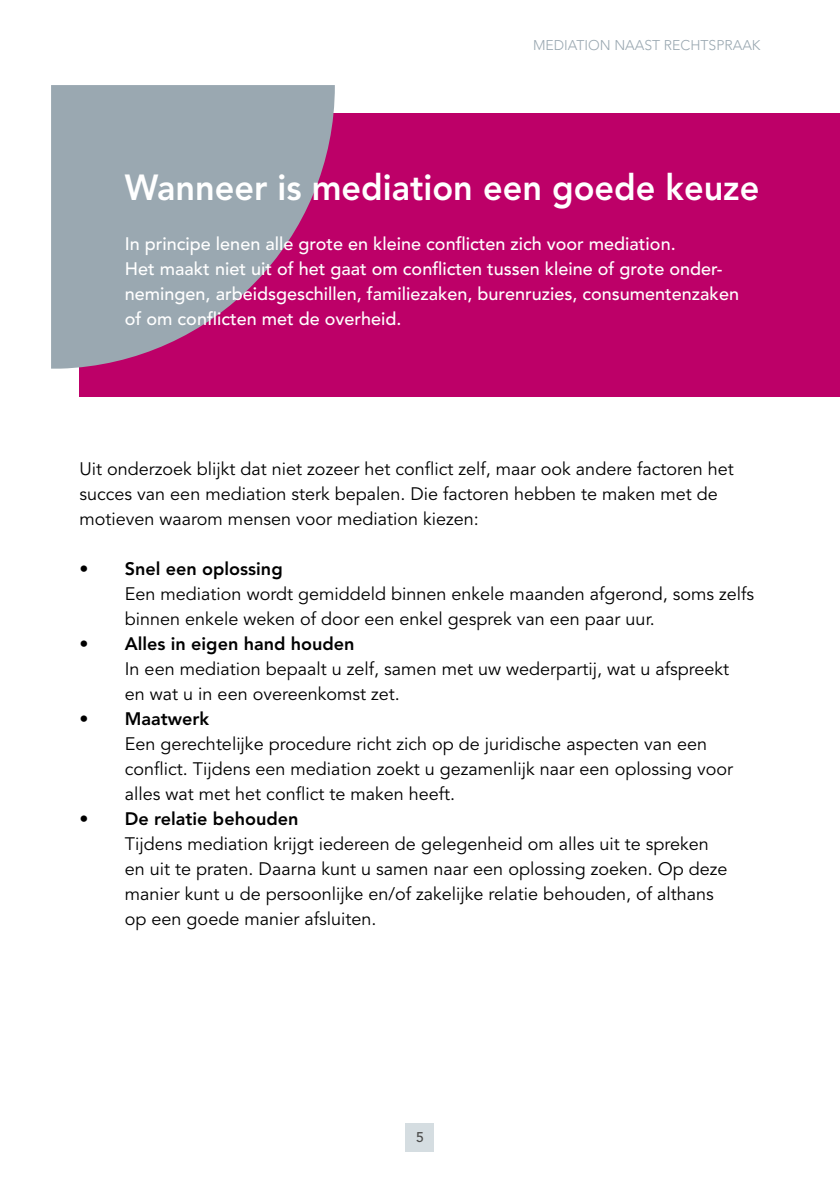
<style>
.page{position:relative;width:840px;height:1191px;background:#fff}
.page>*{position:absolute;margin:0;border:0;box-sizing:border-box;transform-origin:0 0}
._01_kop1{font:800 36px "Avenir";color:#fff;scale:.95 1}
._00_looptekst{font:18px/25px "Avenir";color:#000}
._10_kaderteksten{font:500 18px/25px "Avenir";color:#fff}
.t1{font:300 14px "Avenir";color:#9aa8b1}
.t2{font:500 14px "Avenir";color:#4a4a49}
.s1{font-weight:800}
</style>
<div class="page">
<div style="left:405px;top:1123px;width:29px;height:28px;background:#d5dde1"></div>
<div style="left:79px;top:113px;width:760px;height:284px;background:#bd0068"></div>
<svg style="left:51px;top:85px;width:283px;height:284px;fill:#9aa8b1"></svg>
<p class="t1" style="left:532px;top:37px;width:229px">MEDIATION NAAST RECHTSPRAAK</p>
<h1 class="_01_kop1" style="left:125px;top:166px;width:669px">Wanneer is mediation een goede keuze</h1>
<p class="_10_kaderteksten" style="left:125px;top:232px;width:615px">In principe lenen alle grote en kleine conflicten zich voor mediation.<br>Het maakt niet uit of het gaat om conflicten tussen kleine of grote onder&shy;nemingen, arbeidsgeschillen, familiezaken, burenruzies, consumentenzaken of om conflicten met de overheid.</p>
<p class="_00_looptekst" style="left:79px;top:457px;width:655px">Uit onderzoek blijkt dat niet zozeer het conflict zelf, maar ook andere factoren het succes van een mediation sterk bepalen. Die factoren hebben te maken met de motieven waarom mensen voor mediation kiezen:</p>
<p class="_00_looptekst" style="left:125px;top:557px;width:630px;text-indent:-45px"><span class="s1">• Snel een oplossing<br></span>Een mediation wordt gemiddeld binnen enkele maanden afgerond, soms zelfs binnen enkele weken of door een enkel gesprek van een paar uur.</p>
<p class="_00_looptekst" style="left:125px;top:632px;width:605px;text-indent:-45px"><span class="s1">• Alles in eigen hand houden<br></span>In een mediation bepaalt u zelf, samen met uw wederpartij, wat u afspreekt en wat u in een overeenkomst zet.</p>
<p class="_00_looptekst" style="left:125px;top:707px;width:609px;text-indent:-45px"><span class="s1">• Maatwerk<br></span>Een gerechtelijke procedure richt zich op de juridische aspecten van een conflict. Tijdens een mediation zoekt u gezamenlijk naar een oplossing voor alles wat met het conflict te maken heeft.</p>
<p class="_00_looptekst" style="left:125px;top:807px;width:604px;text-indent:-45px"><span class="s1">• De relatie behouden<br></span>Tijdens mediation krijgt iedereen de gelegenheid om alles uit te spreken en uit te praten. Daarna kunt u samen naar een oplossing zoeken. Op deze manier kunt u de persoonlijke en/of zakelijke relatie behouden, of althans op een goede manier afsluiten.</p>
<p class="t2" style="left:416px;top:1129px;width:9px">5</p>
</div>
